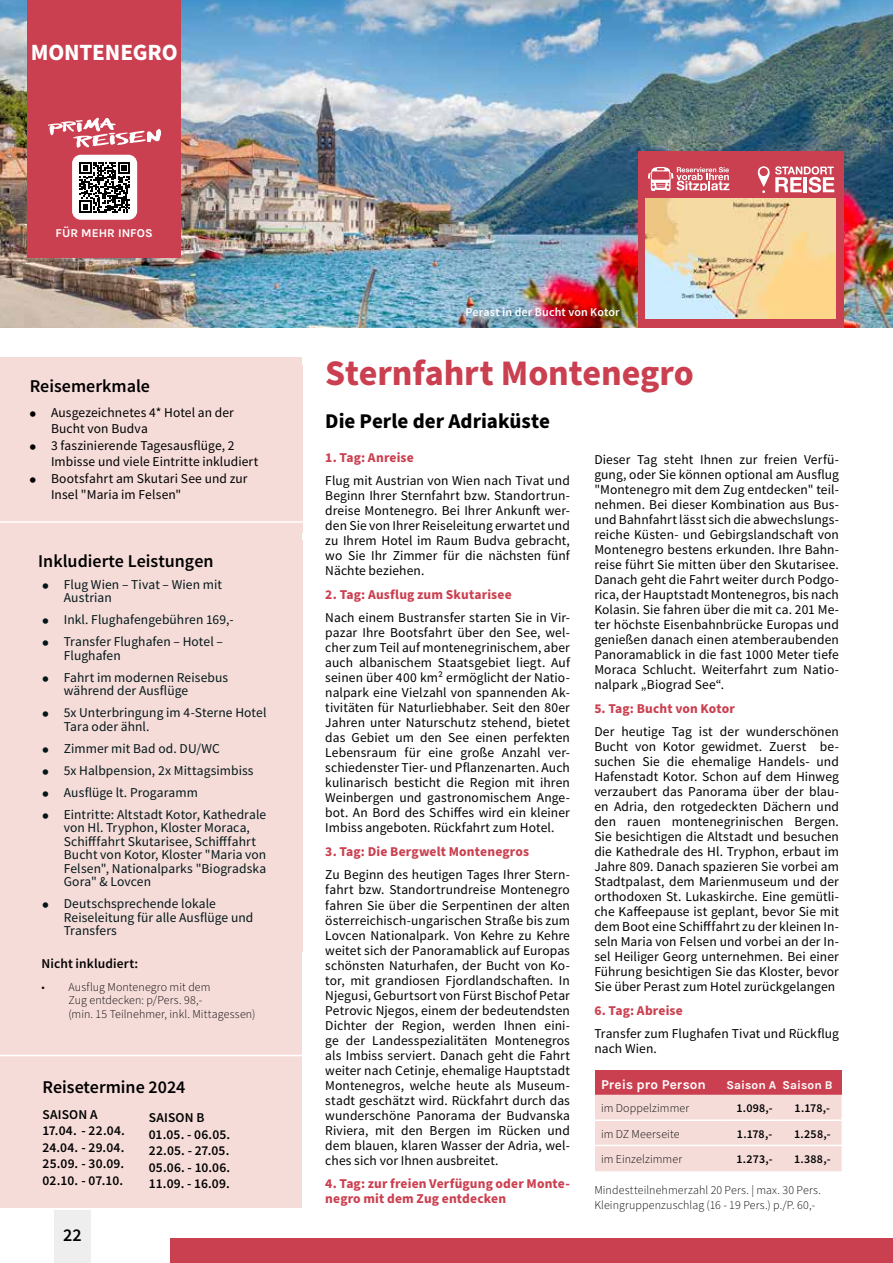
<style>
.page{position:relative;width:893px;height:1263px;background:#fff}
.page>*{position:absolute;margin:0;border:0;box-sizing:border-box;transform-origin:0 0}
.t1{font:700 36px "Source Sans Pro";letter-spacing:-.005em;color:#cb4050}
.t2{font:700 23.25px "Source Sans Pro";letter-spacing:-.005em;color:#fff}
.t3{font:700 21px "Source Sans Pro";color:#000}
.t4{font:600 18px "Source Sans Pro";color:#000}
.t5{font:13.5px/15px "Source Sans Pro";letter-spacing:.005em;color:#000;text-align:justify}
.t6{font:13.5px/13.5px "Source Sans Pro";letter-spacing:.005em;color:#031719}
.t7{font:700 13.5px/15px "Source Sans Pro";letter-spacing:.01em;color:#cb4050}
.t8{font:600 13.5px/16.5px "Source Sans Pro";letter-spacing:.015em;color:#000}
.t9{font:700 13.5px "Karla";letter-spacing:.005em;color:#fff}
.t10{font:300 12px/13.5px "Source Sans Pro";letter-spacing:.01em;color:#000}
.t11{font:600 12px "Source Sans Pro";letter-spacing:.015em;color:#000}
.t12{font:700 12px "Karla";color:#fff}
.t13{font:600 12px "Source Sans Pro";letter-spacing:.015em;color:#fff}
.s1{font-family:"Californian FB"}
</style>
<div class="page">
<div style="left:170px;top:1238px;width:723px;height:25px;background:#cb4050"></div>
<div style="left:0;top:357px;width:302px;height:850px;background:#f5dcd9"></div>
<img style="left:0;top:0;width:893px;height:328px">
<div style="left:28px;top:0;width:153px;height:257px;background:#cb4050"></div>
<svg style="left:48px;top:118px;width:113px;height:30px"></svg>
<div style="left:72px;top:155px;width:65px;height:65px;background:#fff;border-radius:9px"></div>
<svg style="left:79px;top:162px;width:51px;height:51px"></svg>
<div style="left:595px;top:1070px;width:247px;height:25px;background:#cb4050"></div>
<div style="left:595px;top:1095px;width:247px;height:76px;background:#f5dcd9"></div>
<hr style="left:595px;top:1119px;width:131px;height:2px;background:#fff">
<hr style="left:726px;top:1119px;width:57px;height:2px;background:#fff">
<hr style="left:783px;top:1119px;width:59px;height:2px;background:#fff">
<div style="left:638px;top:151px;width:206px;height:176px;background:#cb4050"></div>
<img style="left:646px;top:199px;width:190px;height:120px">
<svg style="left:758px;top:166px;width:76px;height:27px"></svg>
<svg style="left:648px;top:167px;width:81px;height:23px"></svg>
<div style="left:0;top:540px;width:303px;height:412px;background:#f5dcd9"></div>
<hr style="left:0;top:1055px;width:311px;height:1px;background:#fff">
<hr style="left:0;top:521px;width:303px;height:2px;background:#fff">
<hr style="left:588px;top:1145px;width:267px;height:1px;background:#fff">
<div style="left:465px;top:306px;width:168px;height:24px;background:#000;opacity:.4"></div>
<div style="left:54px;top:1210px;width:37px;height:53px;background:#eee"></div>
<h2 class="t2" style="left:31px;top:36px;width:149px">MONTENEGRO</h2>
<p class="t12" style="left:56px;top:226px;width:99px">FÜR MEHR INFOS</p>
<h3 class="t4" style="left:30px;top:375px;width:122px">Reisemerkmale</h3>
<p class="t5" style="left:30px;top:405px;width:206px"><span class="s1">Ū</span> Ausgezeichnetes 4* Hotel an der</p>
<p class="t5" style="left:51px;top:421px;width:98px">Bucht von Budva</p>
<p class="t5" style="left:30px;top:438px;width:206px"><span class="s1">Ū</span> 3 faszinierende Tagesausflüge, 2</p>
<p class="t5" style="left:51px;top:454px;width:209px">Imbisse und viele Eintritte inkludiert</p>
<p class="t5" style="left:30px;top:471px;width:219px"><span class="s1">Ū</span> Bootsfahrt am Skutari See und zur</p>
<p class="t5" style="left:51px;top:487px;width:132px">Insel "Maria im Felsen"</p>
<h3 class="t4" style="left:38px;top:549px;width:177px">Inkludierte Leistungen</h3>
<p class="t6" style="left:64px;top:577px;width:160px;text-indent:-21px"><span class="s1">Ū</span> Flug Wien – Tivat – Wien mit<br>Austrian</p>
<p class="t6" style="left:43px;top:609px;width:193px;line-height:22px"><span class="s1">Ū</span> Inkl. Flughafengebühren 169,-<br><span class="s1">Ū</span> Transfer Flughafen – Hotel –</p>
<p class="t6" style="left:43px;top:644px;width:187px;line-height:22px;text-indent:21px">Flughafen<br><span class="s1">Ū</span> Fahrt im modernen Reisebus</p>
<p class="t6" style="left:43px;top:680px;width:225px;line-height:22px;text-indent:21px">während der Ausflüge<br><span class="s1">Ū</span> 5x Unterbringung im 4-Sterne Hotel</p>
<p class="t6" style="left:43px;top:715px;width:225px;line-height:22px;text-indent:21px">Tara oder ähnl.<br><span class="s1">Ū</span> Zimmer mit Bad od. DU/WC<br><span class="s1">Ū</span> 5x Halbpension, 2x Mittagsimbiss<br><span class="s1">Ū</span> Ausflüge lt. Progaramm<br><span class="s1">Ū</span> Eintritte: Altstadt Kotor, Kathedrale</p>
<p class="t6" style="left:64px;top:821px;width:204px">von Hl. Tryphon, Kloster Moraca,<br>Schifffahrt Skutarisee, Schifffahrt<br>Bucht von Kotor, Kloster "Maria von<br>Felsen", Nationalparks "Biogradska<br>Gora" &amp; Lovcen</p>
<p class="t6" style="left:64px;top:897px;width:191px;text-indent:-21px"><span class="s1">Ū</span> Deutschsprechende lokale<br>Reiseleitung für alle Ausflüge und<br>Transfers</p>
<p class="t8" style="left:42px;top:956px;width:98px">Nicht inkludiert:</p>
<p class="t10" style="left:69px;top:980px;width:188px;text-indent:-27px">• Ausflug Montenegro mit dem<br>Zug entdecken: p/Pers. 98,-<br>(min. 15 Teilnehmer, inkl. Mittagessen)</p>
<h3 class="t4" style="left:43px;top:1076px;width:144px">Reisetermine 2024</h3>
<p class="t8" style="left:43px;top:1106px;width:84px">SAISON A<br>17.04. - 22.04.<br>24.04. - 29.04.<br>25.09. - 30.09.<br>02.10. - 07.10.</p>
<p class="t8" style="left:149px;top:1110px;width:83px">SAISON B<br>01.05. - 06.05.<br>22.05. - 27.05.<br>05.06. - 10.06.<br>11.09. - 16.09.</p>
<h3 class="t4" style="left:63px;top:1223px;width:20px">22</h3>
<p class="t13" style="left:465px;top:304px;width:156px">Perast in der Bucht von Kotor</p>
<h1 class="t1" style="left:325px;top:348px;width:370px">Sternfahrt Montenegro</h1>
<h3 class="t3" style="left:325px;top:407px;width:226px">Die Perle der Adriaküste</h3>
<p class="t7" style="left:325px;top:450px;width:90px">1. Tag: Anreise</p>
<p class="t5" style="left:325px;top:473px;width:246px">Flug mit Austrian von Wien nach Tivat und Beginn Ihrer Sternfahrt bzw. Standortrun&shy;dreise Montenegro. Bei Ihrer Ankunft wer&shy;den Sie von Ihrer Reiseleitung erwartet und zu Ihrem Hotel im Raum Budva gebracht, wo Sie Ihr Zimmer für die nächsten fünf Nächte beziehen.</p>
<p class="t7" style="left:325px;top:587px;width:188px">2. Tag: Ausflug zum Skutarisee</p>
<p class="t5" style="left:325px;top:610px;width:246px">Nach einem Bustransfer starten Sie in Vir&shy;pazar Ihre Bootsfahrt über den See, wel&shy;cher zum Teil auf montenegrinischem, aber auch albanischem Staatsgebiet liegt. Auf seinen über 400 km² ermöglicht der Natio&shy;nalpark eine Vielzahl von spannenden Ak&shy;tivitäten für Naturliebhaber. Seit den 80er Jahren unter Naturschutz stehend, bietet das Gebiet um den See einen perfekten Lebensraum für eine große Anzahl ver&shy;schiedenster Tier- und Pflanzenarten. Auch kulinarisch besticht die Region mit ihren Weinbergen und gastronomischem Ange&shy;bot. An Bord des Schiffes wird ein kleiner Imbiss angeboten. Rückfahrt zum Hotel.</p>
<p class="t7" style="left:325px;top:844px;width:205px">3. Tag: Die Bergwelt Montenegros</p>
<p class="t5" style="left:325px;top:867px;width:246px">Zu Beginn des heutigen Tages Ihrer Stern&shy;fahrt bzw. Standortrundreise Montenegro fahren Sie über die Serpentinen der alten österreichisch-ungarischen Straße bis zum Lovcen Nationalpark. Von Kehre zu Kehre weitet sich der Panoramablick auf Europas schönsten Naturhafen, der Bucht von Ko&shy;tor, mit grandiosen Fjordlandschaften. In Njegusi, Geburtsort von Fürst Bischof Petar Petrovic Njegos, einem der bedeutendsten Dichter der Region, werden Ihnen eini&shy;ge der Landesspezialitäten Montenegros als Imbiss serviert. Danach geht die Fahrt weiter nach Cetinje, ehemalige Hauptstadt Montenegros, welche heute als Museum&shy;stadt geschätzt wird. Rückfahrt durch das wunderschöne Panorama der Budvanska Riviera, mit den Bergen im Rücken und dem blauen, klaren Wasser der Adria, wel&shy;ches sich vor Ihnen ausbreitet.</p>
<p class="t7" style="left:325px;top:1176px;width:246px">4. Tag: zur freien Verfügung oder Monte&shy;negro mit dem Zug entdecken</p>
<p class="t5" style="left:594px;top:452px;width:246px">Dieser Tag steht Ihnen zur freien Verfü&shy;gung, oder Sie können optional am Ausflug "Montenegro mit dem Zug entdecken" teil&shy;nehmen. Bei dieser Kombination aus Bus&shy;und Bahnfahrt lässt sich die abwechslungs&shy;reiche Küsten- und Gebirgslandschaft von Montenegro bestens erkunden. Ihre Bahn&shy;reise führt Sie mitten über den Skutarisee.<br>Danach geht die Fahrt weiter durch Podgo&shy;rica, der Hauptstadt Montenegros, bis nach Kolasin. Sie fahren über die mit ca. 201 Me&shy;ter höchste Eisenbahnbrücke Europas und genießen danach einen atemberaubenden Panoramablick in die fast 1000 Meter tiefe Moraca Schlucht. Weiterfahrt zum Natio&shy;nalpark „Biograd See“.</p>
<p class="t7" style="left:594px;top:701px;width:142px">5. Tag: Bucht von Kotor</p>
<p class="t5" style="left:594px;top:724px;width:246px">Der heutige Tag ist der wunderschönen Bucht von Kotor gewidmet. Zuerst be&shy;suchen Sie die ehemalige Handels- und Hafenstadt Kotor. Schon auf dem Hinweg verzaubert das Panorama über der blau&shy;en Adria, den rotgedeckten Dächern und den rauen montenegrinischen Bergen.<br>Sie besichtigen die Altstadt und besuchen die Kathedrale des Hl. Tryphon, erbaut im Jahre 809. Danach spazieren Sie vorbei am Stadtpalast, dem Marienmuseum und der orthodoxen St. Lukaskirche. Eine gemütli&shy;che Kaffeepause ist geplant, bevor Sie mit dem Boot eine Schifffahrt zu der kleinen In&shy;seln Maria von Felsen und vorbei an der In&shy;sel Heiliger Georg unternehmen. Bei einer Führung besichtigen Sie das Kloster, bevor Sie über Perast zum Hotel zurückgelangen</p>
<p class="t7" style="left:594px;top:1003px;width:90px">6. Tag: Abreise</p>
<p class="t5" style="left:594px;top:1026px;width:246px">Transfer zum Flughafen Tivat und Rückflug nach Wien.</p>
<p class="t9" style="left:601px;top:1076px;width:106px">Preis pro Person</p>
<p class="t12" style="left:726px;top:1078px;width:108px">Saison A Saison B</p>
<p class="t10" style="left:601px;top:1102px;width:90px">im Doppelzimmer</p>
<p class="t11" style="left:736px;top:1100px;width:38px">1.098,-</p>
<p class="t11" style="left:795px;top:1100px;width:37px">1.178,-</p>
<p class="t10" style="left:601px;top:1127px;width:80px">im DZ Meerseite</p>
<p class="t11" style="left:737px;top:1126px;width:37px">1.178,-</p>
<p class="t11" style="left:794px;top:1126px;width:38px">1.258,-</p>
<p class="t10" style="left:601px;top:1153px;width:83px">im Einzelzimmer</p>
<p class="t11" style="left:736px;top:1151px;width:38px">1.273,-</p>
<p class="t11" style="left:794px;top:1151px;width:38px">1.388,-</p>
<p class="t10" style="left:594px;top:1184px;width:228px;line-height:14.4px">Mindestteilnehmerzahl 20 Pers. | max. 30 Pers.<br>Kleingruppenzuschlag (16 - 19 Pers.) p./P. 60,-</p>
</div>
